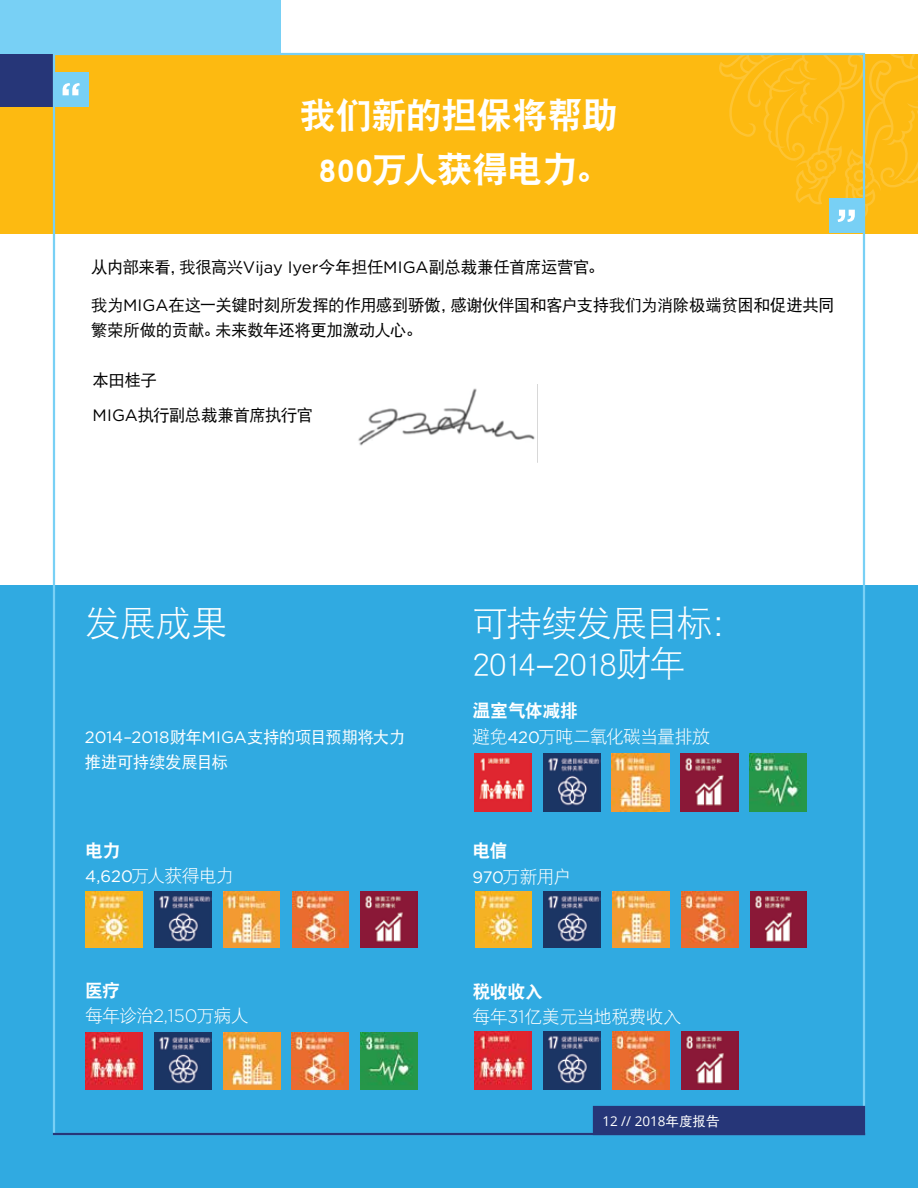
<style>
.page{position:relative;width:918px;height:1188px;background:#fff}
.page>*{position:absolute;margin:0;border:0;box-sizing:border-box;transform-origin:0 0}
.t1{font:36px/40.5px "DFP Hei W3";letter-spacing:-.04em;color:#fff}
.t2{font:36px/54px "DFP Hei W9";letter-spacing:-.02em;color:#fff;text-align:center}
.t3{font:18px "DFP Hei W3";letter-spacing:-.045em;color:#fff}
.t4{font:18px "DFP Hei W9";letter-spacing:-.025em;color:#fff}
.t5{font:16.5px/34.5px "DFP Hei W5";letter-spacing:-.03em;color:#000101}
.t6{font:16.5px "Gotham HTF";color:#fff}
.t7{font:16.5px "DFP Hei W5";letter-spacing:-.035em;color:#fff}
.t8{font:13.5px "Open Sans";color:#fff}
.s1{font-family:"Gotham HTF"}
.s2{font-family:"Myriad Pro"}
.s3{font-family:"DFP Hei W5"}
.s4{font-family:"Gotham HTF";font-size:16.5px}
.s5{font-family:"Gotham HTF";font-weight:300}
</style>
<div class="page">
<div style="left:0;top:585px;width:918px;height:603px;background:#30aae1"></div>
<div style="left:0;top:54px;width:918px;height:179px;background:#fdba11"></div>
<div style="left:54px;top:72px;width:34px;height:34px;background:#78d0f5"></div>
<svg style="left:63px;top:83px;width:17px;height:12px"></svg>
<div style="left:0;top:54px;width:54px;height:52px;background:#263678"></div>
<div style="left:0;top:0;width:54px;height:54px;background:#78d0f5"></div>
<div style="left:54px;top:0;width:227px;height:54px;background:#78d0f5"></div>
<div style="left:593px;top:1106px;width:272px;height:29px;background:#263678"></div>
<hr style="left:54px;top:1133px;width:810px;height:2px;background:#263678">
<div style="left:829px;top:199px;width:34px;height:34px;background:#78d0f5"></div>
<svg style="left:719px;top:54px;width:199px;height:168px"></svg>
<img style="left:358px;top:388px;width:177px;height:58px">
<img style="left:86px;top:1032px;width:57px;height:57px">
<img style="left:361px;top:1032px;width:57px;height:57px">
<img style="left:292px;top:1032px;width:57px;height:57px">
<img style="left:223px;top:1032px;width:57px;height:57px">
<img style="left:154px;top:1032px;width:57px;height:57px">
<img style="left:86px;top:891px;width:56px;height:57px">
<img style="left:361px;top:891px;width:56px;height:57px">
<img style="left:292px;top:891px;width:57px;height:57px">
<img style="left:223px;top:891px;width:57px;height:57px">
<img style="left:154px;top:891px;width:57px;height:57px">
<img style="left:681px;top:1032px;width:57px;height:57px">
<img style="left:612px;top:1032px;width:58px;height:57px">
<img style="left:475px;top:1032px;width:57px;height:57px">
<img style="left:543px;top:1032px;width:58px;height:57px">
<img style="left:474px;top:754px;width:58px;height:57px">
<img style="left:750px;top:754px;width:57px;height:57px">
<img style="left:681px;top:754px;width:57px;height:57px">
<img style="left:612px;top:754px;width:57px;height:57px">
<img style="left:543px;top:754px;width:58px;height:57px">
<img style="left:475px;top:891px;width:57px;height:57px">
<img style="left:750px;top:891px;width:57px;height:57px">
<img style="left:682px;top:891px;width:56px;height:57px">
<img style="left:613px;top:891px;width:56px;height:57px">
<img style="left:544px;top:891px;width:56px;height:57px">
<h1 class="t2" style="left:300px;top:88px;width:319px">我们新的担保将帮助<br>800万人获得电力。</h1>
<p class="t5" style="left:91px;top:250px;width:515px">从内部来看，我很高兴<span class="s1">Vijay Iyer</span>今年担任<span class="s1">MIGA</span>副总裁兼任首席运营官。</p>
<p class="t5" style="left:91px;top:292px;width:745px;line-height:25.5px">我为<span class="s1">MIGA</span>在这一关键时刻所发挥的作用感到骄傲，感谢伙伴国和客户支持我们为消除极端贫困和促进共同繁荣所做的贡献。未来数年还将更加激动人心。</p>
<p class="t5" style="left:93px;top:363px;width:222px">本田桂子<br><span class="s1">MIGA</span>执行副总裁兼首席执行官</p>
<h1 class="t1" style="left:85px;top:602px;width:144px">发展成果</h1>
<h1 class="t1" style="left:473px;top:602px;width:275px">可持续发展目标：<br>2014<span class="s2">–</span>2018财年</h1>
<p class="t6" style="left:85px;top:728px;width:322px">2014–2018<span class="s3">财年</span>MIGA<span class="s3">支持的项目预期将大力</span></p>
<p class="t7" style="left:85px;top:753px;width:145px">推进可持续发展目标</p>
<p class="t4" style="left:85px;top:840px;width:37px">电力</p>
<p class="t3" style="left:85px;top:866px;width:150px"><span class="s4">4,620</span>万人获得电力</p>
<p class="t4" style="left:85px;top:981px;width:37px">医疗</p>
<p class="t3" style="left:85px;top:1006px;width:165px">每年诊治<span class="s5">2,150</span>万病人</p>
<p class="t4" style="left:473px;top:701px;width:107px">温室气体减排</p>
<p class="t3" style="left:473px;top:726px;width:239px">避免<span class="s4">420</span>万吨二氧化碳当量排放</p>
<p class="t4" style="left:473px;top:841px;width:37px">电信</p>
<p class="t3" style="left:473px;top:867px;width:100px"><span class="s4">970</span>万新用户</p>
<p class="t4" style="left:473px;top:981px;width:72px">税收收入</p>
<p class="t3" style="left:473px;top:1007px;width:210px">每年<span class="s5">31</span>亿美元当地税费收入</p>
<p class="t8" style="left:602px;top:1111px;width:119px">12 // 2018<span class="s3">年度报告</span></p>
</div>
